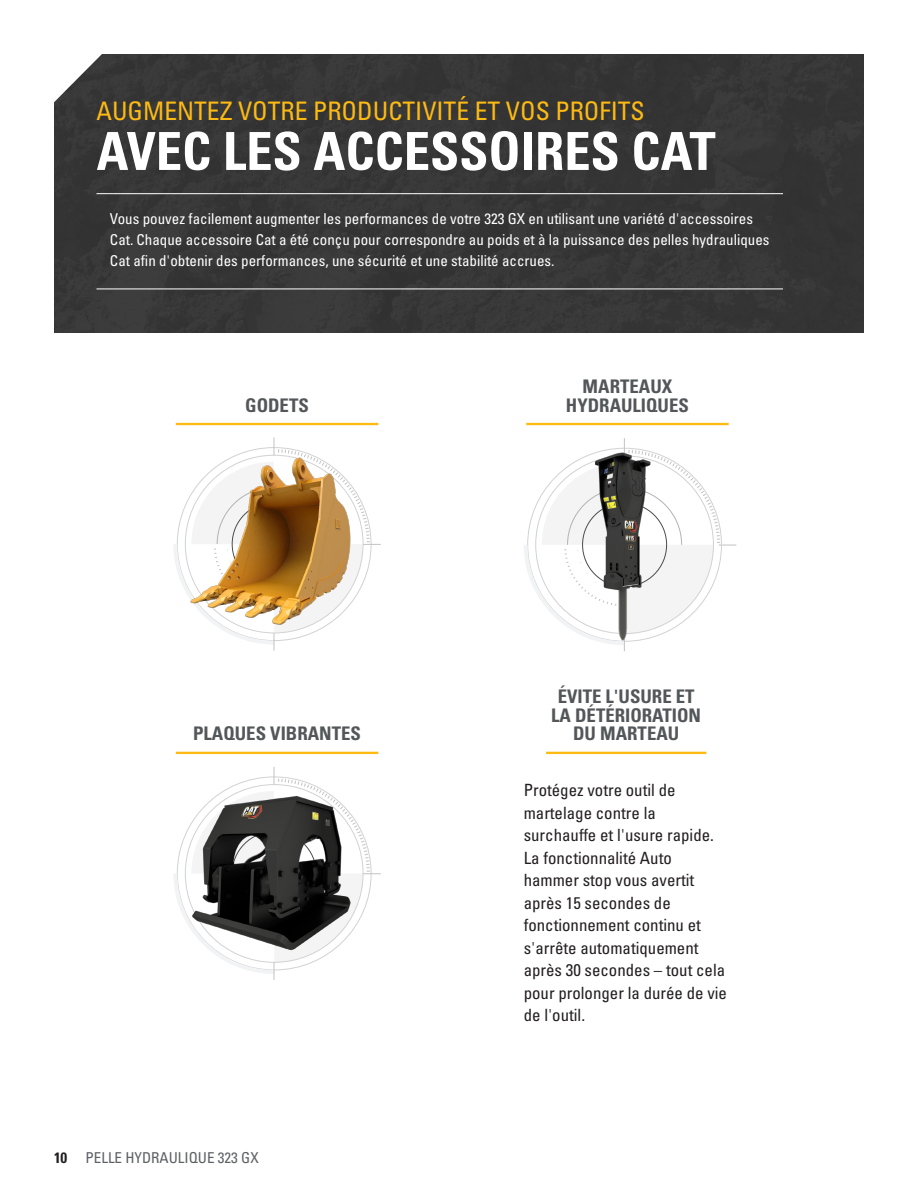
<style>
.page{position:relative;width:918px;height:1188px;background:#fff}
.page>*{position:absolute;margin:0;border:0;box-sizing:border-box;transform-origin:0 0}
.Headline_large_white{font:52.5px "Univers LTCYR 67 Bold Cond";color:#fff}
.Headline_small_yellow{font:condensed 25.5px "Univers LTCYR 57";color:#fcba13}
.Attachment_gray{font:18.75px/18.8px "Univers LTCYR 67 Bold Cond";color:#535759;text-align:center}
.Body_copy_white{font:condensed 16.8px/22.5px "Univers LTCYR 57";color:#231f20}
.Body_copy_white-rules_above_and_below{font:condensed 15px/21px "Univers LTCYR 57";color:#fff}
.Running_footer-LH{font:condensed 15px "Univers LTCYR 57";color:#5d6163}
.s1{font-family:"Univers LTCYR 67 Bold Cond";font-stretch:normal;color:#231f20}
</style>
<div class="page">
<hr style="left:546px;top:752px;width:160px;height:2px;background:#fcba13">
<div style="left:54px;top:54px;width:810px;height:279px;background:#363637"></div>
<hr style="left:96px;top:193px;width:687px;height:1px;background:#fff">
<hr style="left:96px;top:289px;width:687px;height:1px;background:#fff">
<svg style="left:174px;top:767px;width:207px;height:213px"></svg>
<hr style="left:176px;top:752px;width:202px;height:2px;background:#fcba13">
<img style="left:188px;top:789px;width:168px;height:168px">
<svg style="left:174px;top:437px;width:207px;height:214px"></svg>
<hr style="left:176px;top:423px;width:202px;height:2px;background:#fcba13">
<img style="left:183px;top:455px;width:188px;height:171px">
<svg style="left:524px;top:438px;width:212px;height:213px"></svg>
<hr style="left:526px;top:423px;width:203px;height:2px;background:#fcba13">
<img style="left:542px;top:452px;width:162px;height:191px">
<p class="Headline_small_yellow" style="left:96px;top:95px;width:550px">AUGMENTEZ VOTRE PRODUCTIVITÉ ET VOS PROFITS</p>
<p class="Headline_large_white" style="left:96px;top:119px;width:621px">AVEC LES ACCESSOIRES CAT</p>
<p class="Body_copy_white-rules_above_and_below" style="left:110px;top:208px;width:661px">Vous pouvez facilement augmenter les performances de votre 323 GX en utilisant une variété d'accessoires<br>Cat. Chaque accessoire Cat a été conçu pour correspondre au poids et à la puissance des pelles hydrauliques<br>Cat afin d'obtenir des performances, une sécurité et une stabilité accrues.</p>
<p class="Attachment_gray" style="left:245px;top:395px;width:65px">GODETS</p>
<p class="Attachment_gray" style="left:193px;top:724px;width:169px">PLAQUES VIBRANTES</p>
<p class="Running_footer-LH" style="left:54px;top:1148px;width:206px"><span class="s1">10</span> PELLE HYDRAULIQUE 323 GX</p>
<p class="Attachment_gray" style="left:566px;top:377px;width:124px">MARTEAUX<br>HYDRAULIQUES</p>
<p class="Attachment_gray" style="left:551px;top:687px;width:151px">ÉVITE L'USURE ET<br>LA DÉTÉRIORATION<br>DU MARTEAU</p>
<p class="Body_copy_white" style="left:524px;top:779px;width:205px">Protégez votre outil de martelage contre la surchauffe et l'usure rapide.<br>La fonctionnalité Auto hammer stop vous avertit après 15 secondes de fonctionnement continu et s'arrête automatiquement après 30 secondes – tout cela pour prolonger la durée de vie de l'outil.</p>
</div>
